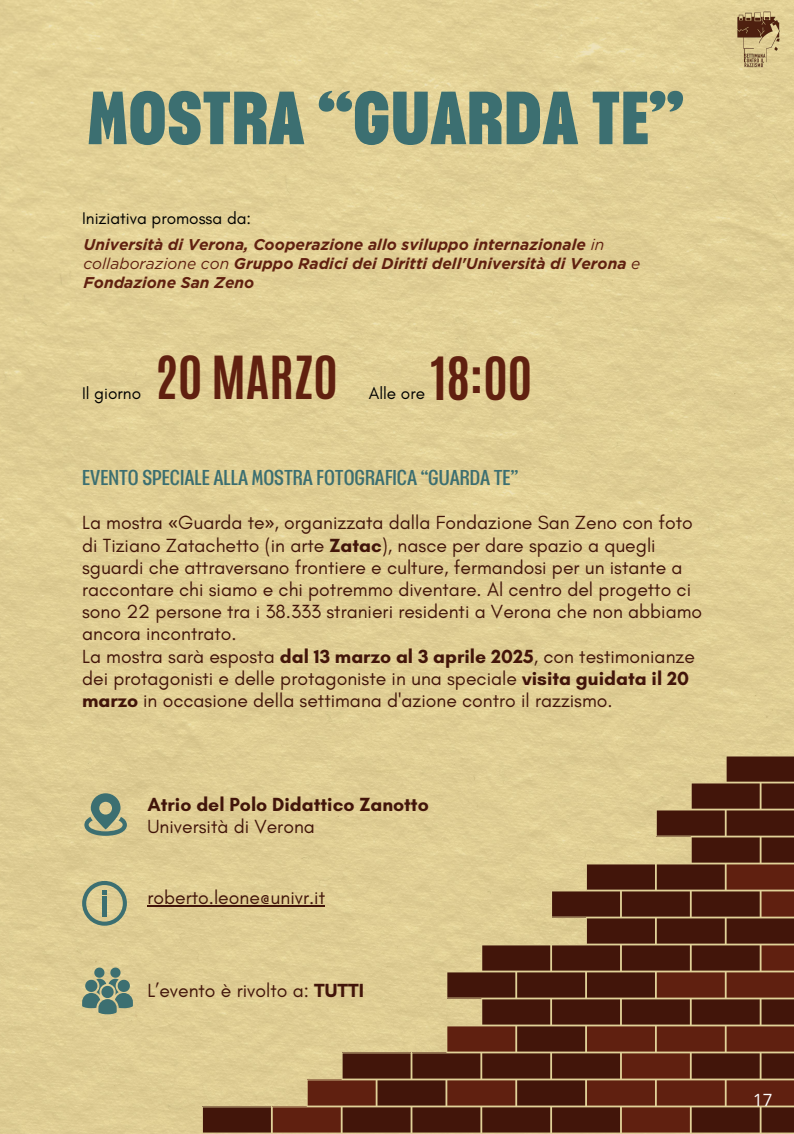
<style>
.page{position:relative;width:794px;height:1134px;background:#fff}
.page>*{position:absolute;margin:0;border:0;box-sizing:border-box;transform-origin:0 0}
.t1{font:700 expanded 64px "Placard Next";color:#3c6f71}
.t2{font:700 49.72px "Antonio";color:#602010}
.t3{font:700 49.6px "Antonio";color:#602010}
.t4{font:19.4px/22.2px "Glacial Indifference";color:#42150a}
.t5{font:700 19.4px "Glacial Indifference";color:#42150a}
.t6{font:expanded 18.16px "Placard Next";color:#3c6f71}
.t7{font:17.2px "Glacial Indifference";color:#000}
.t8{font:16.88px "Open Sans";color:#fff}
.t9{font:italic 700 15.6px/18.9px "Gotham";color:#602010}
.s1{font-weight:400}
.s2{font-family:"Noto Sans"}
.s3{font-weight:700}
</style>
<div class="page">
<svg style="left:82px;top:968px;width:51px;height:46px;background:#869980"></svg>
<svg style="left:84px;top:793px;width:43px;height:43px;background:#909f82"></svg>
<svg style="left:82px;top:881px;width:45px;height:45px;background:#abaf89"></svg>
<svg style="left:202px;top:756px;width:592px;height:377px;background:#9f7f59"></svg>
<hr style="left:147px;top:905px;width:178px;height:2px;background:#42150a">
<img style="left:736px;top:11px;width:44px;height:57px">
<h1 class="t1" style="left:87px;top:73px;width:598px">MOSTRA “GUARDA TE”</h1>
<p class="t7" style="left:82px;top:209px;width:171px">Iniziativa promossa da:</p>
<p class="t9" style="left:83px;top:235px;width:558px">Università di Verona, Cooperazione allo sviluppo internazionale <span class="s1">in collaborazione con</span> Gruppo Radici dei Diritti dell'Università di Verona <span class="s1">e<br></span>Fondazione San Zeno</p>
<h3 class="t3" style="left:155px;top:341px;width:184px">20 MARZ0</h3>
<h2 class="t2" style="left:430px;top:341px;width:104px">18:00</h2>
<p class="t7" style="left:82px;top:384px;width:61px">Il giorno</p>
<p class="t7" style="left:369px;top:384px;width:58px">Alle ore</p>
<p class="t6" style="left:82px;top:465px;width:438px">EVENTO SPECIALE ALLA MOSTRA FOTOGRAFICA “GUARDA TE”</p>
<p class="t4" style="left:82px;top:512px;width:621px">La mostra <span class="s2">«</span>Guarda te<span class="s2">»</span>, organizzata dalla Fondazione San Zeno con foto di Tiziano Zatachetto (in arte <span class="s3">Zatac</span>), nasce per dare spazio a quegli sguardi che attraversano frontiere e culture, fermandosi per un istante a raccontare chi siamo e chi potremmo diventare. Al centro del progetto ci sono 22 persone tra i 38.333 stranieri residenti a Verona che non abbiamo ancora incontrato.<br>La mostra sarà esposta <span class="s3">dal 13 marzo al 3 aprile 2025</span>, con testimonianze dei protagonisti e delle protagoniste in una speciale <span class="s3">visita guidata il 20 marzo</span> in occasione della settimana d'azione contro il razzismo.</p>
<p class="t5" style="left:147px;top:792px;width:283px">Atrio del Polo Didattico Zanotto</p>
<p class="t4" style="left:147px;top:816px;width:169px">Università di Verona</p>
<p class="t4" style="left:147px;top:887px;width:179px">roberto.leone@univr.it</p>
<p class="t4" style="left:147px;top:980px;width:218px">L’evento è rivolto a: <span class="s3">TUTTI</span></p>
<p class="t8" style="left:753px;top:1089px;width:21px">17</p>
</div>
